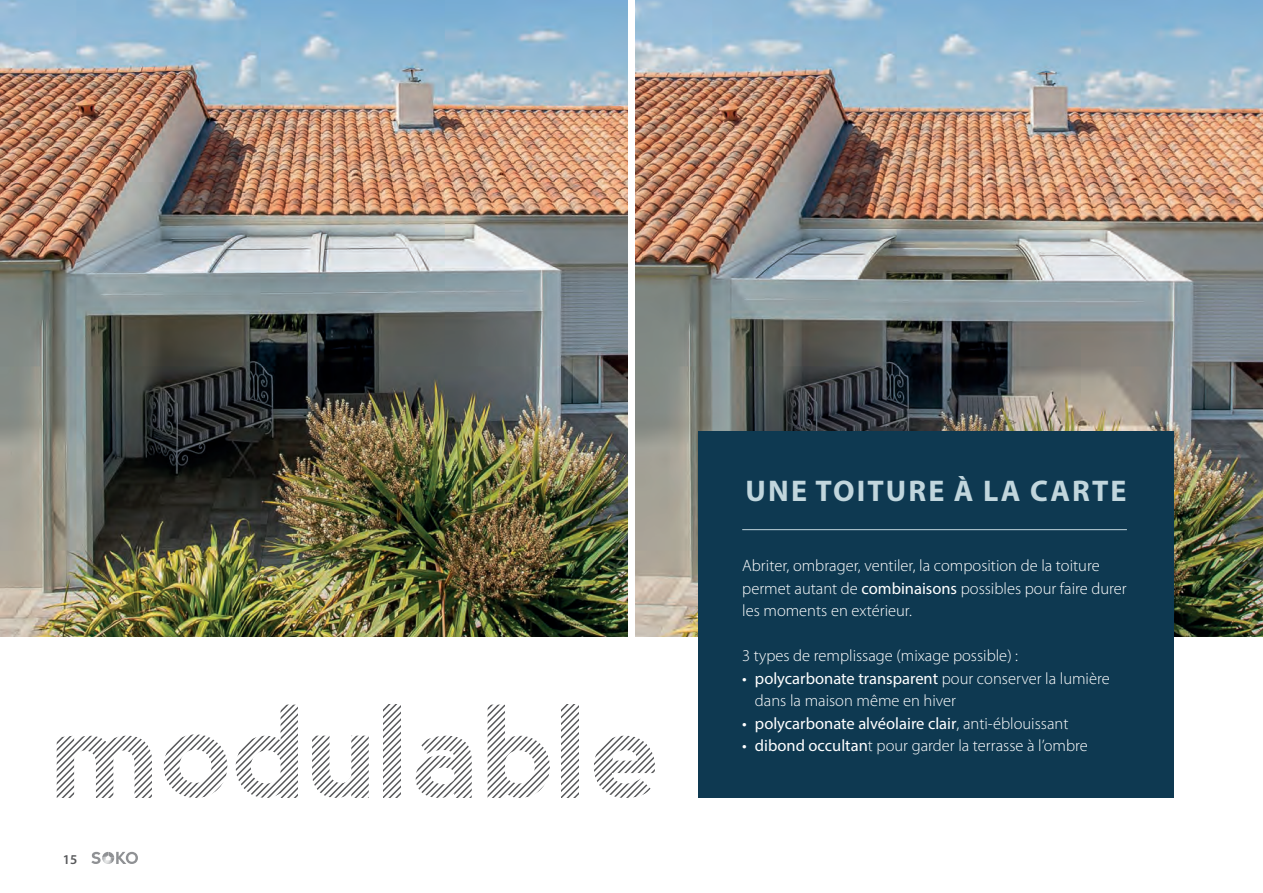
<style>
.page{position:relative;width:1263px;height:893px;background:#fff}
.page>*{position:absolute;margin:0;border:0;box-sizing:border-box;transform-origin:0 0}
.t1{font:700 30px "Myriad Pro";letter-spacing:.07em;color:#c1d6dd}
.t2{font:300 16.5px/22.5px "Myriad Pro";color:#fff}
.t3{font:16.5px "Myriad Pro";color:#fff}
.t4{font:600 13.5px "Myriad Pro";color:#57585a}
.s1{font-weight:400}
.s2{font-weight:300}
</style>
<div class="page">
<img style="left:636px;top:0;width:627px;height:637px">
<img style="left:0;top:0;width:627px;height:637px">
<div style="left:698px;top:431px;width:476px;height:367px;background:#0e3951"></div>
<hr style="left:742px;top:529px;width:385px;height:1px;background:#c1d6dd">
<svg style="left:57px;top:736px;width:95px;height:62px"></svg>
<svg style="left:164px;top:734px;width:63px;height:64px"></svg>
<svg style="left:236px;top:705px;width:62px;height:93px"></svg>
<svg style="left:312px;top:736px;width:57px;height:62px"></svg>
<svg style="left:383px;top:705px;width:18px;height:93px"></svg>
<svg style="left:416px;top:736px;width:56px;height:62px"></svg>
<svg style="left:488px;top:705px;width:62px;height:93px"></svg>
<svg style="left:561px;top:705px;width:18px;height:93px"></svg>
<svg style="left:594px;top:736px;width:61px;height:62px"></svg>
<svg style="left:91px;top:852px;width:47px;height:12px"></svg>
<p class="t4" style="left:63px;top:851px;width:16px">15</p>
<h1 class="t1" style="left:746px;top:471px;width:382px">UNE TOITURE À LA CARTE</h1>
<p class="t2" style="left:742px;top:554px;width:386px">Abriter, ombrager, ventiler, la composition de la toiture permet autant de <span class="s1">combinaisons</span> possibles pour faire durer les moments en extérieur.</p>
<p class="t2" style="left:742px;top:644px;width:277px">3 types de remplissage (mixage possible) :</p>
<p class="t2" style="left:755px;top:667px;width:356px;text-indent:-13px"><span class="s1">• polycarbonate transparent</span> pour conserver la lumière dans la maison même en hiver</p>
<p class="t3" style="left:742px;top:713px;width:328px">• polycarbonate alvéolaire clair<span class="s2">, anti-éblouissant</span></p>
<p class="t2" style="left:742px;top:734px;width:347px"><span class="s1">• dibond occultan</span>t pour garder la terrasse à l’ombre</p>
</div>
